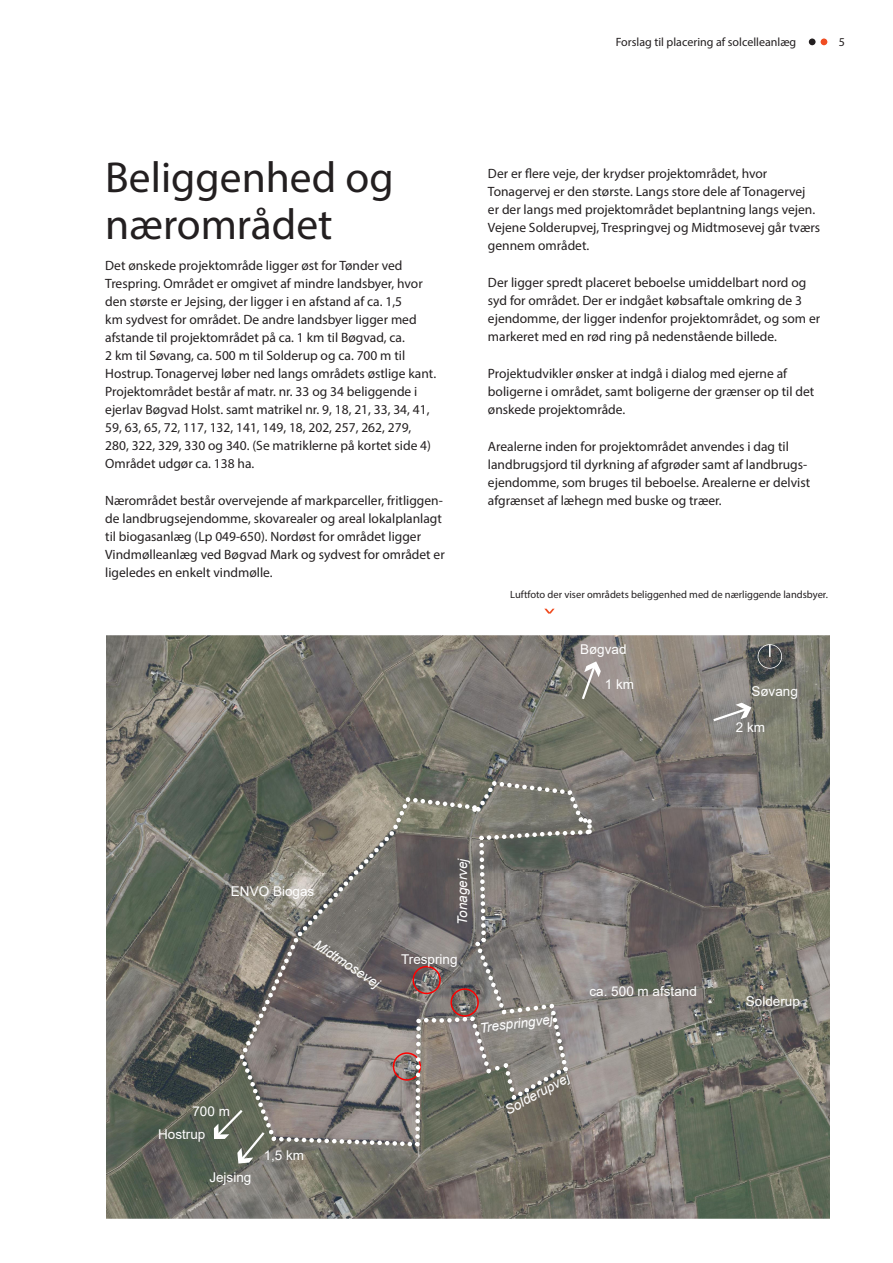
<style>
.page{position:relative;width:893px;height:1263px;background:#fff}
.page>*{position:absolute;margin:0;border:0;box-sizing:border-box;transform-origin:0 0}
._01_Headline{font:43.5px/46.5px "Myriad Pro";color:#231f20}
.Body_text{font:13.5px/18px "Myriad Pro";color:#231f20}
.t1{font:13.5px "Arial";color:#fff}
.t2{font:italic 13.5px "Arial";color:#fff}
.t3{font:12px "Myriad Pro";color:#231f20}
.t4{font:10.5px "Myriad Pro";color:#231f20}
</style>
<div class="page">
<svg style="left:544px;top:609px;width:11px;height:5px"></svg>
<img style="left:106px;top:636px;width:723px;height:582px">
<svg style="left:214px;top:781px;width:378px;height:382px;background:#7b7872"></svg>
<svg style="left:713px;top:703px;width:38px;height:18px"></svg>
<svg style="left:582px;top:661px;width:19px;height:38px"></svg>
<svg style="left:758px;top:644px;width:24px;height:25px"></svg>
<div style="left:808px;top:38px;width:8px;height:8px;background:#231f20;border-radius:50%"></div>
<div style="left:807px;top:37px;width:10px;height:10px;border:2px solid #fff;border-radius:50%"></div>
<div style="left:820px;top:38px;width:8px;height:8px;background:#f04d22;border-radius:50%"></div>
<div style="left:819px;top:37px;width:10px;height:10px;border:2px solid #fff;border-radius:50%"></div>
<p class="t3" style="left:616px;top:34px;width:182px">Forslag til placering af solcelleanlæg</p>
<p class="t3" style="left:839px;top:34px;width:8px">5</p>
<p class="_01_Headline" style="left:105px;top:154px;width:290px">Beliggenhed og nærområdet</p>
<p class="Body_text" style="left:105px;top:256px;width:332px">Det ønskede projektområde ligger øst for Tønder ved Trespring. Området er omgivet af mindre landsbyer, hvor den største er Jejsing, der ligger i en afstand af ca. 1,5<br>km sydvest for området. De andre landsbyer ligger med afstande til projektområdet på ca. 1 km til Bøgvad, ca.<br>2 km til Søvang, ca. 500 m til Solderup og ca. 700 m til Hostrup. Tonagervej løber ned langs områdets østlige kant.<br>Projektområdet består af matr. nr. 33 og 34 beliggende i ejerlav Bøgvad Holst. samt matrikel nr. 9, 18, 21, 33, 34, 41, 59, 63, 65, 72, 117, 132, 141, 149, 18, 202, 257, 262, 279, 280, 322, 329, 330 og 340. (Se matriklerne på kortet side 4)<br>Området udgør ca. 138 ha.</p>
<p class="Body_text" style="left:105px;top:491px;width:341px">Nærområdet består overvejende af markparceller, fritliggen&shy;de landbrugsejendomme, skovarealer og areal lokalplanlagt til biogasanlæg (Lp 049-650). Nordøst for området ligger Vindmølleanlæg ved Bøgvad Mark og sydvest for området er ligeledes en enkelt vindmølle.</p>
<p class="Body_text" style="left:488px;top:164px;width:334px">Der er flere veje, der krydser projektområdet, hvor Tonagervej er den største. Langs store dele af Tonagervej<br>er der langs med projektområdet beplantning langs vejen.<br>Vejene Solderupvej, Trespringvej og Midtmosevej går tværs gennem området.</p>
<p class="Body_text" style="left:488px;top:273px;width:334px">Der ligger spredt placeret beboelse umiddelbart nord og syd for området. Der er indgået købsaftale omkring de 3 ejendomme, der ligger indenfor projektområdet, og som er markeret med en rød ring på nedenstående billede.</p>
<p class="Body_text" style="left:488px;top:364px;width:328px">Projektudvikler ønsker at indgå i dialog med ejerne af boligerne i området, samt boligerne der grænser op til det ønskede projektområde.</p>
<p class="Body_text" style="left:488px;top:438px;width:324px">Arealerne inden for projektområdet anvendes i dag til landbrugsjord til dyrkning af afgrøder samt af landbrugs&shy;ejendomme, som bruges til beboelse. Arealerne er delvist afgrænset af læhegn med buske og træer.</p>
<p class="t4" style="left:510px;top:588px;width:319px">Luftfoto der viser områdets beliggenhed med de nærliggende landsbyer.</p>
<p class="t1" style="left:580px;top:639px;width:48px">Bøgvad</p>
<p class="t1" style="left:605px;top:675px;width:31px">1 km</p>
<p class="t1" style="left:751px;top:682px;width:48px">Søvang</p>
<p class="t1" style="left:736px;top:718px;width:31px">2 km</p>
<p class="t1" style="left:231px;top:882px;width:85px">ENVO Biogas</p>
<p class="t2" style="left:320px;top:936px;width:77px;rotate:33deg">Midtmosevej</p>
<p class="t1" style="left:192px;top:1102px;width:39px">700 m</p>
<p class="t1" style="left:158px;top:1124px;width:49px">Hostrup</p>
<p class="t1" style="left:209px;top:1168px;width:44px">Jejsing</p>
<p class="t1" style="left:264px;top:1146px;width:42px">1,5 km</p>
<p class="t2" style="left:454px;top:925px;width:70px;rotate:-90deg">Tonagervej</p>
<p class="t1" style="left:401px;top:950px;width:58px">Trespring</p>
<p class="t2" style="left:479px;top:1019px;width:75px;rotate:-7deg">Trespringvej</p>
<p class="t2" style="left:502px;top:1103px;width:73px;rotate:-29deg">Solderupvej</p>
<p class="t1" style="left:590px;top:982px;width:109px">ca. 500 m afstand</p>
<p class="t1" style="left:746px;top:992px;width:56px">Solderup</p>
</div>
